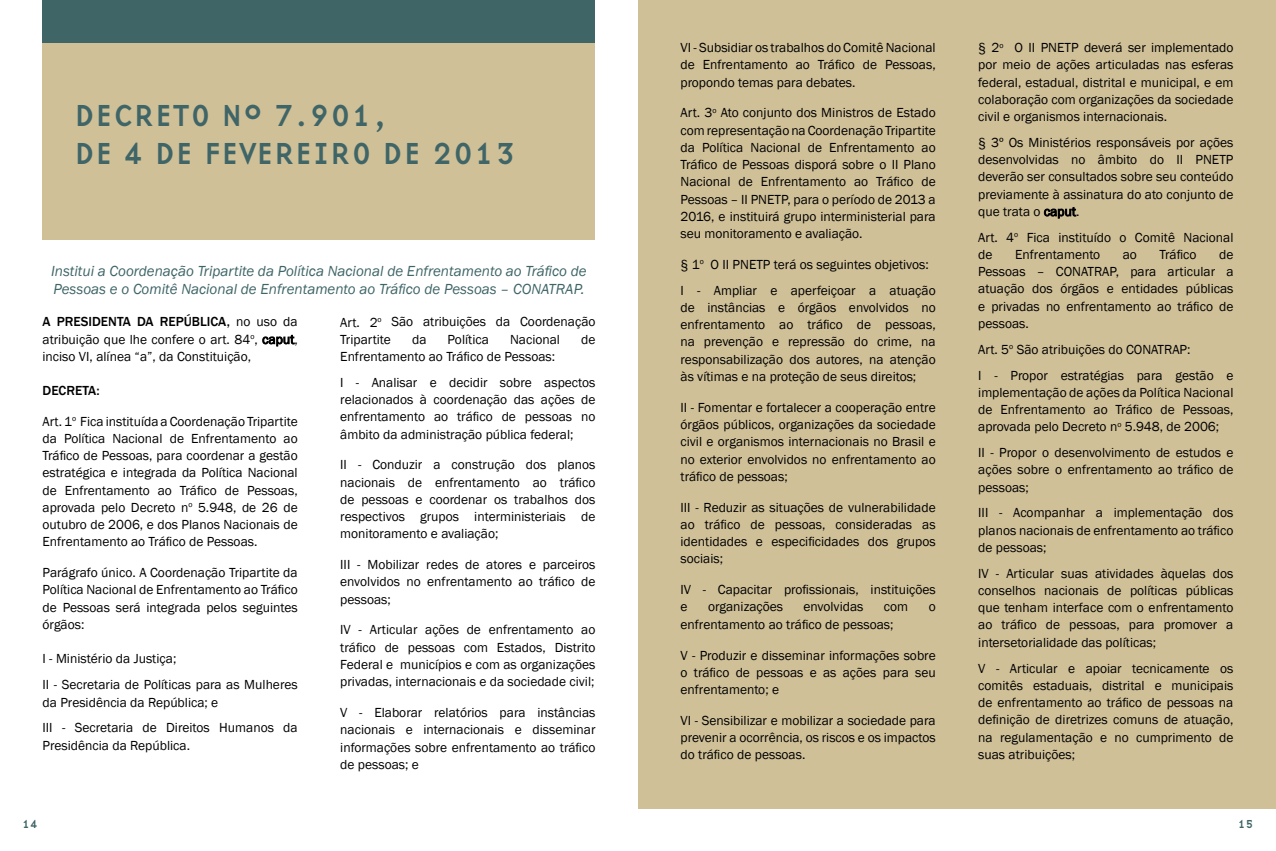
<style>
.page{position:relative;width:1276px;height:851px;background:#fff}
.page>*{position:absolute;margin:0;border:0;box-sizing:border-box;transform-origin:0 0}
.t1{font:31.5px/37.8px "Base Nine";color:#3f6567}
.t2{font:italic 15px/18px "Franklin Gothic";color:#3f6567}
.t3{font:13.5px/17.2px "Franklin Gothic";color:#000;text-align:justify}
.t4{font:500 13.5px "Franklin Gothic";color:#000}
.t5{font:12px "Base Nine";color:#3f6567}
.s1{font-weight:500}
</style>
<div class="page">
<div style="left:638px;top:0;width:638px;height:808px;background:#cfc098"></div>
<svg style="left:262px;top:335px;width:32px;height:11px"></svg>
<svg style="left:1044px;top:207px;width:32px;height:11px"></svg>
<div style="left:43px;top:43px;width:552px;height:197px;background:#cfc098"></div>
<div style="left:43px;top:0;width:552px;height:43px;background:#3f6567"></div>
<h1 class="t1" style="left:74px;top:96px;width:20px">DECRETO</h1>
<h1 class="t1" style="left:74px;top:96px;width:317px;text-indent:147px">Nº 7.901,<br>DE 4 DE FEVERE</h1>
<h1 class="t1" style="left:313px;top:134px;width:205px">IRO DE 2013</h1>
<p class="t2" style="left:51px;top:262px;width:537px">Institui a Coordenação Tripartite da Política Nacional de Enfrentamento ao Tráfico de<br>Pessoas e o Comitê Nacional de Enfrentamento ao Tráfico de Pessoas – CONATRAP.</p>
<p class="t3" style="left:43px;top:313px;width:257px"><span class="s1">A PRESIDENTA DA REPÚBLICA,</span> no uso da atribuição que lhe confere o art. 84<sup>o</sup>, caput, inciso VI, alínea “a”, da Constituição,</p>
<p class="t4" style="left:43px;top:382px;width:59px">DECRETA:</p>
<p class="t3" style="left:43px;top:412px;width:257px">Art. 1<sup>o</sup> Fica instituída a Coordenação Tripartite da Política Nacional de Enfrentamento ao Tráfico de Pessoas, para coordenar a gestão estratégica e integrada da Política Nacional de Enfrentamento ao Tráfico de Pessoas, aprovada pelo Decreto n<sup>o</sup> 5.948, de 26 de outubro de 2006, e dos Planos Nacionais de Enfrentamento ao Tráfico de Pessoas.</p>
<p class="t3" style="left:43px;top:564px;width:257px">Parágrafo único. A Coordenação Tripartite da Política Nacional de Enfrentamento ao Tráfico de Pessoas será integrada pelos seguintes órgãos:</p>
<p class="t3" style="left:43px;top:646px;width:257px;line-height:25.8px">I - Ministério da Justiça;<br>II - Secretaria de Políticas para as Mulheres</p>
<p class="t3" style="left:43px;top:689px;width:257px;line-height:25.8px">da Presidência da República; e<br>III - Secretaria de Direitos Humanos da</p>
<p class="t3" style="left:43px;top:736px;width:149px">Presidência da República.</p>
<p class="t3" style="left:340px;top:313px;width:257px">Art. 2<sup>o</sup> São atribuições da Coordenação<br>Tripartite</p>
<p class="t3" style="left:412px;top:331px;width:16px">da</p>
<p class="t3" style="left:447px;top:331px;width:43px">Política</p>
<p class="t3" style="left:510px;top:331px;width:51px">Nacional</p>
<p class="t3" style="left:581px;top:331px;width:16px">de</p>
<p class="t3" style="left:340px;top:344px;width:257px;line-height:25.8px">Enfrentamento ao Tráfico de Pessoas:<br>I - Analisar e decidir sobre aspectos</p>
<p class="t3" style="left:340px;top:391px;width:257px">relacionados à coordenação das ações de enfrentamento ao tráfico de pessoas no âmbito da administração pública federal;</p>
<p class="t3" style="left:340px;top:456px;width:257px">II - Conduzir a construção dos planos nacionais de enfrentamento ao tráfico de pessoas e coordenar os trabalhos dos respectivos grupos interministeriais de monitoramento e avaliação;</p>
<p class="t3" style="left:340px;top:556px;width:257px">III - Mobilizar redes de atores e parceiros envolvidos no enfrentamento ao tráfico de pessoas;</p>
<p class="t3" style="left:340px;top:621px;width:257px">IV - Articular ações de enfrentamento ao tráfico de pessoas com Estados, Distrito Federal e municípios e com as organizações privadas, internacionais e da sociedade civil;</p>
<p class="t3" style="left:340px;top:704px;width:257px">V - Elaborar relatórios para instâncias nacionais e internacionais e disseminar informações sobre enfrentamento ao tráfico de pessoas; e</p>
<p class="t3" style="left:680px;top:39px;width:257px">VI - Subsidiar os trabalhos do Comitê Nacional de Enfrentamento ao Tráfico de Pessoas, propondo temas para debates.</p>
<p class="t3" style="left:680px;top:104px;width:257px">Art. 3<sup>o</sup> Ato conjunto dos Ministros de Estado com representação na Coordenação Tripartite da Política Nacional de Enfrentamento ao Tráfico de Pessoas disporá sobre o II Plano Nacional de Enfrentamento ao Tráfico de Pessoas – II PNETP, para o período de 2013 a 2016, e instituirá grupo interministerial para seu monitoramento e avaliação.</p>
<p class="t3" style="left:680px;top:252px;width:257px;line-height:25.8px">§ 1<sup>o</sup> O II PNETP terá os seguintes objetivos:<br>I - Ampliar e aperfeiçoar a atuação</p>
<p class="t3" style="left:680px;top:299px;width:257px">de instâncias e órgãos envolvidos no enfrentamento ao tráfico de pessoas, na prevenção e repressão do crime, na responsabilização dos autores, na atenção às vítimas e na proteção de seus direitos;</p>
<p class="t3" style="left:680px;top:399px;width:257px">II - Fomentar e fortalecer a cooperação entre órgãos públicos, organizações da sociedade civil e organismos internacionais no Brasil e no exterior envolvidos no enfrentamento ao tráfico de pessoas;</p>
<p class="t3" style="left:680px;top:498px;width:257px">III - Reduzir as situações de vulnerabilidade ao tráfico de pessoas, consideradas as identidades e especificidades dos grupos sociais;</p>
<p class="t3" style="left:680px;top:581px;width:257px">IV - Capacitar profissionais, instituições e</p>
<p class="t3" style="left:708px;top:598px;width:77px">organizações</p>
<p class="t3" style="left:803px;top:598px;width:61px">envolvidas</p>
<p class="t3" style="left:884px;top:598px;width:26px">com</p>
<p class="t3" style="left:928px;top:598px;width:9px">o</p>
<p class="t3" style="left:680px;top:615px;width:214px">enfrentamento ao tráfico de pessoas;</p>
<p class="t3" style="left:680px;top:646px;width:257px">V - Produzir e disseminar informações sobre o tráfico de pessoas e as ações para seu enfrentamento; e</p>
<p class="t3" style="left:680px;top:711px;width:257px">VI - Sensibilizar e mobilizar a sociedade para prevenir a ocorrência, os riscos e os impactos do tráfico de pessoas.</p>
<p class="t3" style="left:978px;top:39px;width:257px">§ 2<sup>o</sup> O II PNETP deverá ser implementado por meio de ações articuladas nas esferas federal, estadual, distrital e municipal, e em colaboração com organizações da sociedade civil e organismos internacionais.</p>
<p class="t3" style="left:978px;top:134px;width:257px">§ 3º Os Ministérios responsáveis por ações desenvolvidas no âmbito do II PNETP deverão ser consultados sobre seu conteúdo previamente à assinatura do ato conjunto de que trata o caput.</p>
<p class="t3" style="left:978px;top:229px;width:257px">Art. 4<sup>o</sup> Fica instituído o Comitê Nacional de</p>
<p class="t3" style="left:1015px;top:246px;width:87px">Enfrentamento</p>
<p class="t3" style="left:1122px;top:246px;width:16px">ao</p>
<p class="t3" style="left:1159px;top:246px;width:39px">Tráfico</p>
<p class="t3" style="left:978px;top:246px;width:257px;text-indent:241px">de Pessoas – CONATRAP, para articular a atuação dos órgãos e entidades públicas e privadas no enfrentamento ao tráfico de pessoas.</p>
<p class="t3" style="left:978px;top:336px;width:257px;line-height:25.8px">Art. 5<sup>o</sup> São atribuições do CONATRAP:<br>I - Propor estratégias para gestão e</p>
<p class="t3" style="left:978px;top:384px;width:257px">implementação de ações da Política Nacional de Enfrentamento ao Tráfico de Pessoas, aprovada pelo Decreto n<sup>o</sup> 5.948, de 2006;</p>
<p class="t3" style="left:978px;top:444px;width:257px">II - Propor o desenvolvimento de estudos e ações sobre o enfrentamento ao tráfico de pessoas;</p>
<p class="t3" style="left:978px;top:504px;width:257px">III - Acompanhar a implementação dos planos nacionais de enfrentamento ao tráfico de pessoas;</p>
<p class="t3" style="left:978px;top:564px;width:257px">IV - Articular suas atividades àquelas dos conselhos nacionais de políticas públicas que tenham interface com o enfrentamento ao tráfico de pessoas, para promover a intersetorialidade das políticas;</p>
<p class="t3" style="left:978px;top:659px;width:257px">V - Articular e apoiar tecnicamente os comitês estaduais, distrital e municipais de enfrentamento ao tráfico de pessoas na definição de diretrizes comuns de atuação, na regulamentação e no cumprimento de suas atribuições;</p>
<p class="t5" style="left:22px;top:815px;width:17px">14</p>
<p class="t5" style="left:1238px;top:815px;width:17px">15</p>
</div>
